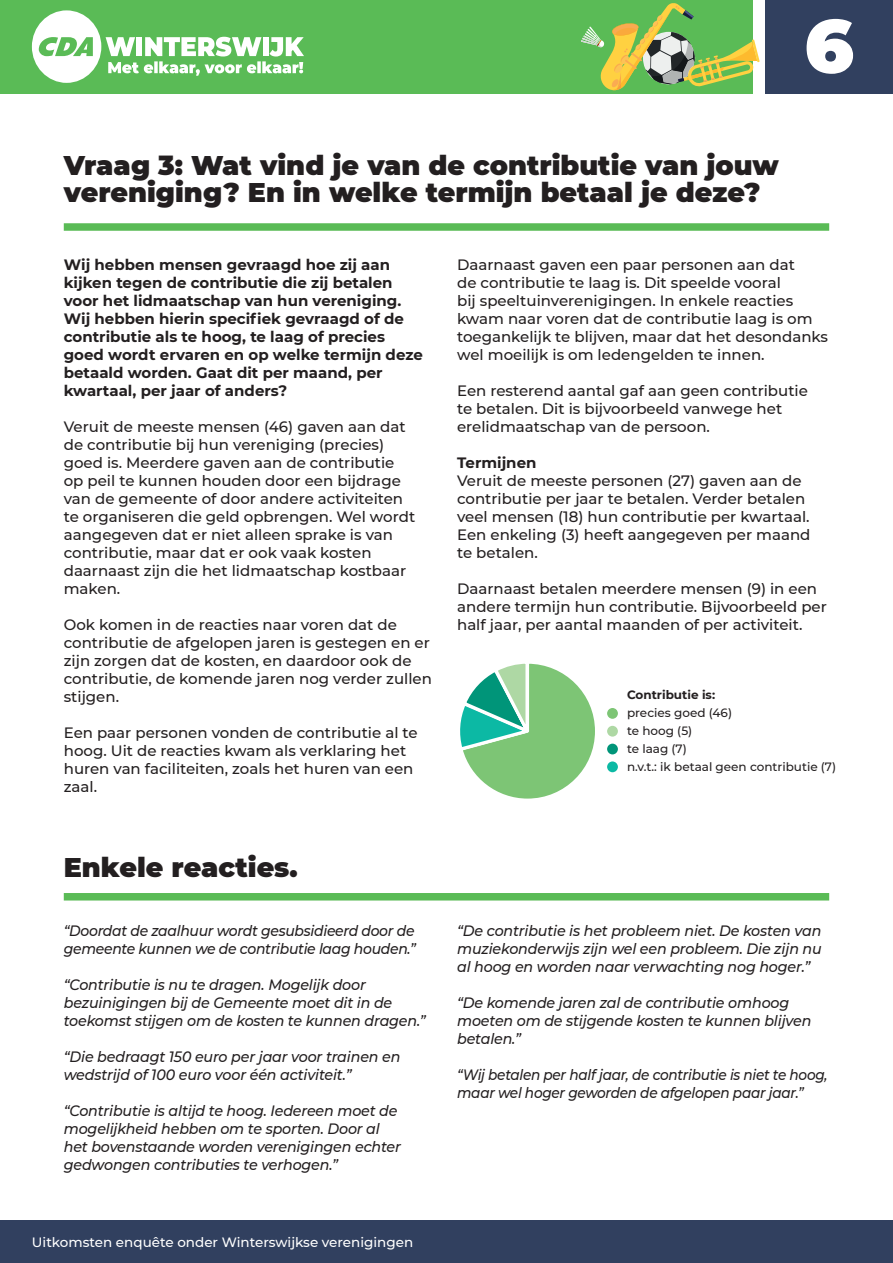
<style>
.page{position:relative;width:893px;height:1263px;background:#fff}
.page>*{position:absolute;margin:0;border:0;box-sizing:border-box;transform-origin:0 0}
.t1{font:900 75px "Montserrat";color:#fff}
.t2{font:900 27px/27px "Montserrat";color:#231f20}
.t3{font:500 15px/18px "Montserrat";color:#231f20}
.t4{font:italic 500 15px/18px "Montserrat";letter-spacing:-.01em;color:#231f20;scale:.95 1}
.t5{font:700 15px/18px "Montserrat";color:#231f20}
.t6{font:italic 500 15px/18px "Montserrat";letter-spacing:-.01em;color:#231f20;scale:.91 1}
.t7{font:italic 500 15px/18px "Montserrat";letter-spacing:-.01em;color:#231f20;scale:.93 1}
.t8{font:500 13.5px "Montserrat";color:#fff}
.t9{font:500 12px/18px "Montserrat";color:#231f20}
.t10{font:700 12px "Montserrat";color:#231f20}
</style>
<div class="page">
<div style="left:0;top:0;width:753px;height:94px;background:#5abb56"></div>
<div style="left:0;top:1220px;width:893px;height:43px;background:#31405f"></div>
<div style="left:765px;top:0;width:128px;height:94px;background:#31405f"></div>
<svg style="left:32px;top:10px;width:272px;height:73px"></svg>
<svg style="left:581px;top:3px;width:179px;height:88px"></svg>
<div style="left:64px;top:223px;width:765px;height:8px;background:#5abb56"></div>
<div style="left:64px;top:893px;width:765px;height:7px;background:#5abb56"></div>
<svg style="left:460px;top:663px;width:135px;height:136px"></svg>
<div style="left:606px;top:706px;width:13px;height:14px;background:#7dc575;border-radius:50%"></div>
<div style="left:604px;top:705px;width:17px;height:17px;border:3px solid #fff;border-radius:50%"></div>
<div style="left:606px;top:760px;width:13px;height:14px;background:#0cb9a4;border-radius:50%"></div>
<div style="left:604px;top:758px;width:17px;height:17px;border:3px solid #fff;border-radius:50%"></div>
<div style="left:606px;top:724px;width:13px;height:14px;background:#aed8a4;border-radius:50%"></div>
<div style="left:604px;top:723px;width:17px;height:17px;border:3px solid #fff;border-radius:50%"></div>
<div style="left:606px;top:742px;width:13px;height:14px;background:#009579;border-radius:50%"></div>
<div style="left:604px;top:741px;width:17px;height:16px;border:3px solid #fff;border-radius:50%"></div>
<h1 class="t1" style="left:804px;top:-10px;width:51px">6</h1>
<h2 class="t2" style="left:64px;top:150px;width:717px">Vraag 3: Wat vind je van de contributie van jouw vereniging? En in welke termijn betaal je deze?</h2>
<p class="t5" style="left:64px;top:255px;width:361px">Wij hebben mensen gevraagd hoe zij aan kijken tegen de contributie die zij betalen voor het lidmaatschap van hun vereniging.<br>Wij hebben hierin specifiek gevraagd of de contributie als te hoog, te laag of precies goed wordt ervaren en op welke termijn deze betaald worden. Gaat dit per maand, per kwartaal, per jaar of anders?</p>
<p class="t3" style="left:64px;top:417px;width:353px">Veruit de meeste mensen (46) gaven aan dat de contributie bij hun vereniging (precies) goed is. Meerdere gaven aan de contributie op peil te kunnen houden door een bijdrage van de gemeente of door andere activiteiten te organiseren die geld opbrengen. Wel wordt aangegeven dat er niet alleen sprake is van contributie, maar dat er ook vaak kosten daarnaast zijn die het lidmaatschap kostbaar maken.</p>
<p class="t3" style="left:64px;top:615px;width:370px">Ook komen in de reacties naar voren dat de contributie de afgelopen jaren is gestegen en er zijn zorgen dat de kosten, en daardoor ook de contributie, de komende jaren nog verder zullen stijgen.</p>
<p class="t3" style="left:64px;top:723px;width:355px">Een paar personen vonden de contributie al te hoog. Uit de reacties kwam als verklaring het huren van faciliteiten, zoals het huren van een zaal.</p>
<h2 class="t2" style="left:64px;top:852px;width:235px">Enkele reacties.</h2>
<p class="t7" style="left:64px;top:921px;width:380px">“Doordat de zaalhuur wordt gesubsidieerd door de gemeente kunnen we de contributie laag houden.”</p>
<p class="t4" style="left:64px;top:975px;width:383px">“Contributie is nu te dragen. Mogelijk door bezuinigingen bij de Gemeente moet dit in de toekomst stijgen om de kosten te kunnen dragen.”</p>
<p class="t4" style="left:64px;top:1047px;width:356px">“Die bedraagt 150 euro per jaar voor trainen en wedstrijd of 100 euro voor één activiteit.”</p>
<p class="t4" style="left:64px;top:1101px;width:356px">“Contributie is altijd te hoog. Iedereen moet de mogelijkheid hebben om te sporten. Door al het bovenstaande worden verenigingen echter gedwongen contributies te verhogen.”</p>
<p class="t8" style="left:32px;top:1232px;width:383px">Uitkomsten enquête onder Winterswijkse verenigingen</p>
<p class="t3" style="left:457px;top:255px;width:372px">Daarnaast gaven een paar personen aan dat<br>de contributie te laag is. Dit speelde vooral<br>bij speeltuinverenigingen. In enkele reacties kwam naar voren dat de contributie laag is om toegankelijk te blijven, maar dat het desondanks wel moeilijk is om ledengelden te innen.</p>
<p class="t3" style="left:457px;top:381px;width:352px">Een resterend aantal gaf aan geen contributie te betalen. Dit is bijvoorbeeld vanwege het erelidmaatschap van de persoon.</p>
<p class="t5" style="left:457px;top:453px;width:81px">Termijnen</p>
<p class="t3" style="left:457px;top:471px;width:355px">Veruit de meeste personen (27) gaven aan de contributie per jaar te betalen. Verder betalen veel mensen (18) hun contributie per kwartaal.<br>Een enkeling (3) heeft aangegeven per maand te betalen.</p>
<p class="t3" style="left:457px;top:579px;width:371px">Daarnaast betalen meerdere mensen (9) in een andere termijn hun contributie. Bijvoorbeeld per half jaar, per aantal maanden of per activiteit.</p>
<p class="t10" style="left:627px;top:686px;width:90px">Contributie is:</p>
<p class="t9" style="left:627px;top:704px;width:211px">precies goed (46)<br>te hoog (5)<br>te laag (7)<br>n.v.t.: ik betaal geen contributie (7)</p>
<p class="t4" style="left:457px;top:921px;width:385px;text-align:justify">“De contributie is het probleem niet. De kosten van muziekonderwijs zijn wel een probleem. Die zijn nu al hoog en worden naar verwachting nog hoger.”</p>
<p class="t4" style="left:457px;top:993px;width:374px">“De komende jaren zal de contributie omhoog moeten om de stijgende kosten te kunnen blijven betalen.”</p>
<p class="t6" style="left:457px;top:1065px;width:409px">“Wij betalen per half jaar, de contributie is niet te hoog, maar wel hoger geworden de afgelopen paar jaar.”</p>
</div>
